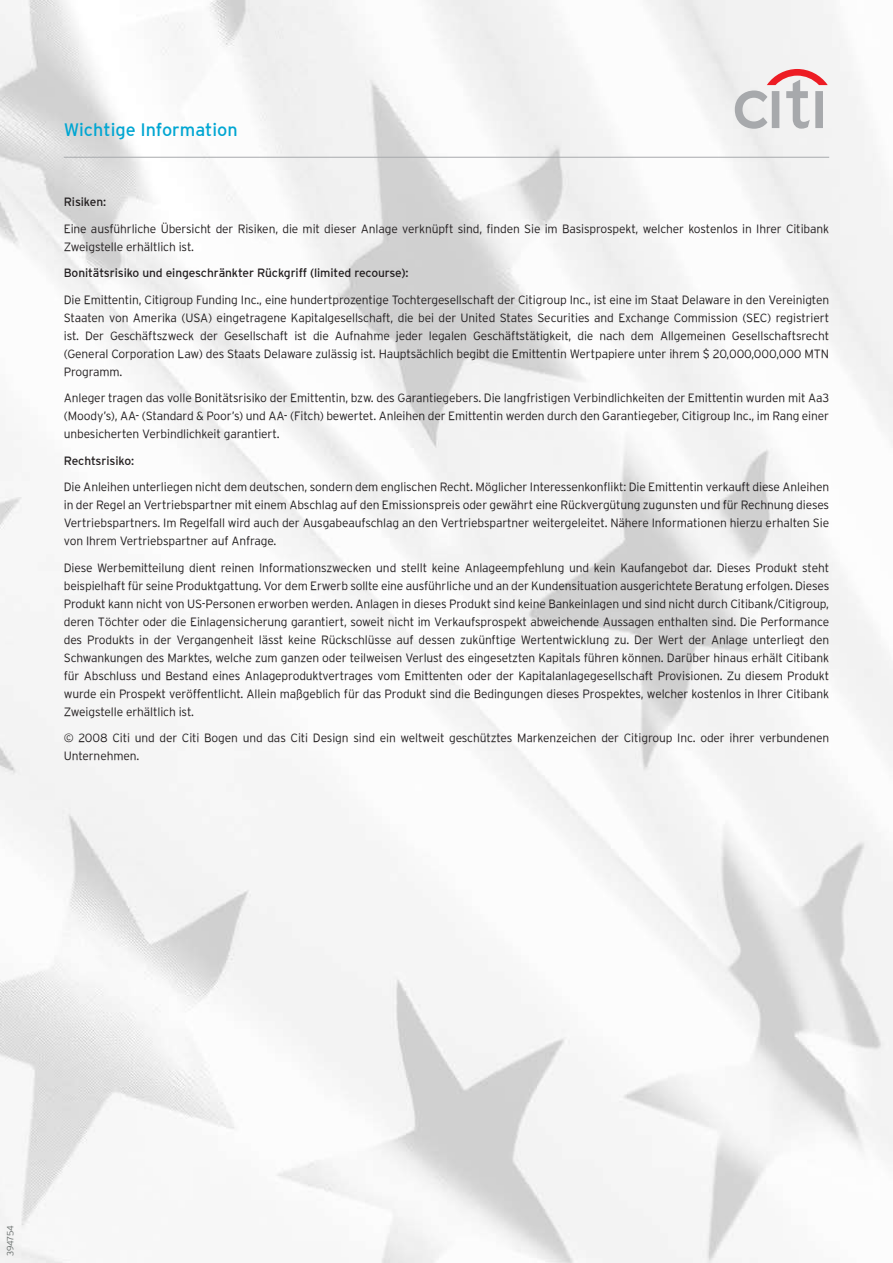
<style>
.page{position:relative;width:893px;height:1263px;background:#fff}
.page>*{position:absolute;margin:0;border:0;box-sizing:border-box;transform-origin:0 0}
.t1{font:18px "Interstate";color:#00a6d2}
.t2{font:300 12px/18px "Interstate";letter-spacing:-.01em;color:#231f20;text-align:justify}
.t3{font:12px "Interstate";letter-spacing:-.01em;color:#231f20}
.t4{font:300 9px "Interstate";letter-spacing:-.025em;color:#636967}
</style>
<div class="page">
<img style="left:0;top:0;width:893px;height:1263px">
<hr style="left:64px;top:157px;width:765px;height:1px;background:#a7a9ac">
<svg style="left:735px;top:69px;width:93px;height:60px"></svg>
<h1 class="t1" style="left:64px;top:119px;width:175px">Wichtige Information</h1>
<p class="t3" style="left:64px;top:195px;width:44px">Risiken:</p>
<p class="t2" style="left:64px;top:219px;width:767px">Eine ausführliche Übersicht der Risiken, die mit dieser Anlage verknüpft sind, finden Sie im Basisprospekt, welcher kostenlos in Ihrer Citibank<br>Zweigstelle erhältlich ist.</p>
<p class="t3" style="left:64px;top:266px;width:346px">Bonitätsrisiko und eingeschränkter Rückgriff (limited recourse):</p>
<p class="t2" style="left:64px;top:290px;width:767px">Die Emittentin, Citigroup Funding Inc., eine hundertprozentige Tochtergesellschaft der Citigroup Inc., ist eine im Staat Delaware in den Vereinigten Staaten von Amerika (USA) eingetragene Kapitalgesellschaft, die bei der United States Securities and Exchange Commission (SEC) registriert ist. Der Geschäftszweck der Gesellschaft ist die Aufnahme jeder legalen Geschäftstätigkeit, die nach dem Allgemeinen Gesellschaftsrecht (General Corporation Law) des Staats Delaware zulässig ist. Hauptsächlich begibt die Emittentin Wertpapiere unter ihrem $ 20,000,000,000 MTN Programm.</p>
<p class="t2" style="left:64px;top:389px;width:767px">Anleger tragen das volle Bonitätsrisiko der Emittentin, bzw. des Garantiegebers. Die langfristigen Verbindlichkeiten der Emittentin wurden mit Aa3 (Moody’s), AA- (Standard &amp; Poor’s) und AA- (Fitch) bewertet. Anleihen der Emittentin werden durch den Garantiegeber, Citigroup Inc., im Rang einer unbesicherten Verbindlichkeit garantiert.</p>
<p class="t3" style="left:64px;top:454px;width:72px">Rechtsrisiko:</p>
<p class="t2" style="left:64px;top:478px;width:767px">Die Anleihen unterliegen nicht dem deutschen, sondern dem englischen Recht. Möglicher Interessenkonflikt: Die Emittentin verkauft diese Anleihen in der Regel an Vertriebspartner mit einem Abschlag auf den Emissionspreis oder gewährt eine Rückvergütung zugunsten und für Rechnung dieses Vertriebspartners. Im Regelfall wird auch der Ausgabeaufschlag an den Vertriebspartner weitergeleitet. Nähere Informationen hierzu erhalten Sie von Ihrem Vertriebspartner auf Anfrage.</p>
<p class="t2" style="left:64px;top:558px;width:767px">Diese Werbemitteilung dient reinen Informationszwecken und stellt keine Anlageempfehlung und kein Kaufangebot dar. Dieses Produkt steht beispielhaft für seine Produktgattung. Vor dem Erwerb sollte eine ausführliche und an der Kundensituation ausgerichtete Beratung erfolgen. Dieses Produkt kann nicht von US-Personen erworben werden. Anlagen in dieses Produkt sind keine Bankeinlagen und sind nicht durch Citibank/Citigroup, deren Töchter oder die Einlagensicherung garantiert, soweit nicht im Verkaufsprospekt abweichende Aussagen enthalten sind. Die Performance des Produkts in der Vergangenheit lässt keine Rückschlüsse auf dessen zukünftige Wertentwicklung zu. Der Wert der Anlage unterliegt den Schwankungen des Marktes, welche zum ganzen oder teilweisen Verlust des eingesetzten Kapitals führen können. Darüber hinaus erhält Citibank für Abschluss und Bestand eines Anlageproduktvertrages vom Emittenten oder der Kapitalanlagegesellschaft Provisionen. Zu diesem Produkt wurde ein Prospekt veröffentlicht. Allein maßgeblich für das Produkt sind die Bedingungen dieses Prospektes, welcher kostenlos in Ihrer Citibank Zweigstelle erhältlich ist.</p>
<p class="t2" style="left:64px;top:729px;width:767px">© 2008 Citi und der Citi Bogen und das Citi Design sind ein weltweit geschütztes Markenzeichen der Citigroup Inc. oder ihrer verbundenen<br>Unternehmen.</p>
<p class="t4" style="left:5px;top:1256px;width:33px;rotate:-90deg">394754</p>
</div>
